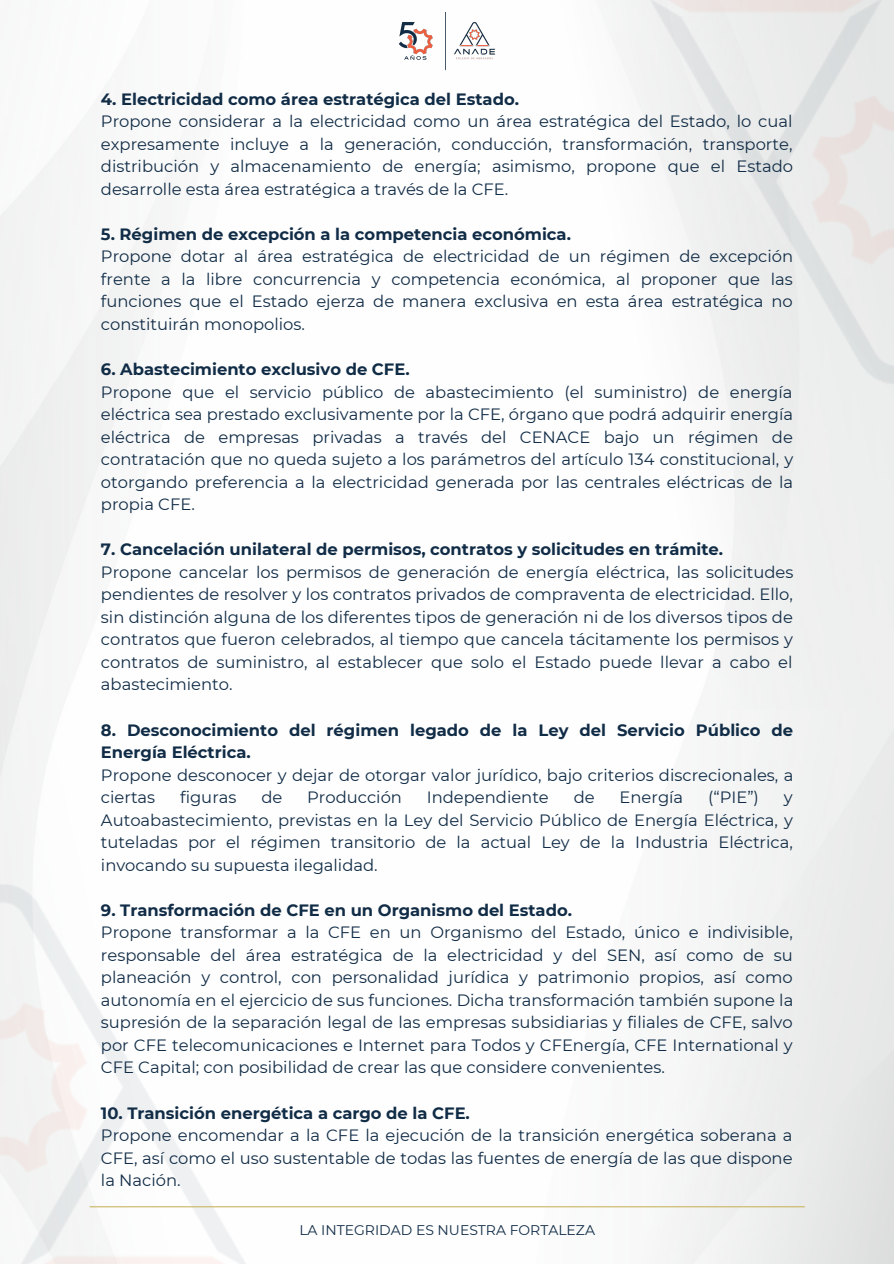
<style>
.page{position:relative;width:894px;height:1264px;background:#fff}
.page>*{position:absolute;margin:0;border:0;box-sizing:border-box;transform-origin:0 0}
.t1{font:16.35px/22.5px "Montserrat";color:#112c46;text-align:justify}
.t2{font:700 16.35px/22.5px "Montserrat";color:#112c46}
.t3{font:13.95px "Montserrat";color:#112c46}
</style>
<div class="page">
<img style="left:398px;top:12px;width:98px;height:59px">
<hr style="left:90px;top:1206px;width:714px;height:1px;background:#cab662">
<p class="t2" style="left:101px;top:88px;width:419px">4. Electricidad como área estratégica del Estado.</p>
<p class="t1" style="left:101px;top:110px;width:693px">Propone considerar a la electricidad como un área estratégica del Estado, lo cual expresamente incluye a la generación, conducción, transformación, transporte, distribución y almacenamiento de energía; asimismo, propone que el Estado desarrolle esta área estratégica a través de la CFE.</p>
<p class="t2" style="left:101px;top:223px;width:471px">5. Régimen de excepción a la competencia económica.</p>
<p class="t1" style="left:101px;top:245px;width:693px">Propone dotar al área estratégica de electricidad de un régimen de excepción frente a la libre concurrencia y competencia económica, al proponer que las funciones que el Estado ejerza de manera exclusiva en esta área estratégica no constituirán monopolios.</p>
<p class="t2" style="left:101px;top:358px;width:310px">6. Abastecimiento exclusivo de CFE.</p>
<p class="t1" style="left:101px;top:380px;width:693px">Propone que el servicio público de abastecimiento (el suministro) de energía eléctrica sea prestado exclusivamente por la CFE, órgano que podrá adquirir energía eléctrica de empresas privadas a través del CENACE bajo un régimen de contratación que no queda sujeto a los parámetros del artículo 134 constitucional, y otorgando preferencia a la electricidad generada por las centrales eléctricas de la propia CFE.</p>
<p class="t2" style="left:101px;top:538px;width:623px">7. Cancelación unilateral de permisos, contratos y solicitudes en trámite.</p>
<p class="t1" style="left:101px;top:560px;width:693px">Propone cancelar los permisos de generación de energía eléctrica, las solicitudes pendientes de resolver y los contratos privados de compraventa de electricidad. Ello, sin distinción alguna de los diferentes tipos de generación ni de los diversos tipos de contratos que fueron celebrados, al tiempo que cancela tácitamente los permisos y contratos de suministro, al establecer que solo el Estado puede llevar a cabo el abastecimiento.</p>
<p class="t2" style="left:101px;top:718px;width:693px">8. Desconocimiento del régimen legado de la Ley del Servicio Público de<br>Energía Eléctrica.</p>
<p class="t1" style="left:101px;top:763px;width:693px">Propone desconocer y dejar de otorgar valor jurídico, bajo criterios discrecionales, a ciertas</p>
<p class="t1" style="left:180px;top:786px;width:58px">figuras</p>
<p class="t1" style="left:261px;top:786px;width:22px">de</p>
<p class="t1" style="left:307px;top:786px;width:96px">Producción</p>
<p class="t1" style="left:427px;top:786px;width:123px">Independiente</p>
<p class="t1" style="left:573px;top:786px;width:22px">de</p>
<p class="t1" style="left:619px;top:786px;width:65px">Energía</p>
<p class="t1" style="left:708px;top:786px;width:52px">(“PIE”)</p>
<p class="t1" style="left:101px;top:786px;width:693px;text-indent:682px">y Autoabastecimiento, previstas en la Ley del Servicio Público de Energía Eléctrica, y tuteladas por el régimen transitorio de la actual Ley de la Industria Eléctrica, invocando su supuesta ilegalidad.</p>
<p class="t2" style="left:101px;top:898px;width:472px">9. Transformación de CFE en un Organismo del Estado.</p>
<p class="t1" style="left:101px;top:921px;width:693px">Propone transformar a la CFE en un Organismo del Estado, único e indivisible, responsable del área estratégica de la electricidad y del SEN, así como de su planeación y control, con personalidad jurídica y patrimonio propios, así como autonomía en el ejercicio de sus funciones. Dicha transformación también supone la supresión de la separación legal de las empresas subsidiarias y filiales de CFE, salvo por CFE telecomunicaciones e Internet para Todos y CFEnergía, CFE International y CFE Capital; con posibilidad de crear las que considere convenientes.</p>
<p class="t2" style="left:101px;top:1101px;width:370px">10. Transición energética a cargo de la CFE.</p>
<p class="t1" style="left:101px;top:1123px;width:693px">Propone encomendar a la CFE la ejecución de la transición energética soberana a CFE, así como el uso sustentable de todas las fuentes de energía de las que dispone la Nación.</p>
<p class="t3" style="left:299px;top:1221px;width:297px">LA INTEGRIDAD ES NUESTRA FORTALEZA</p>
</div>
